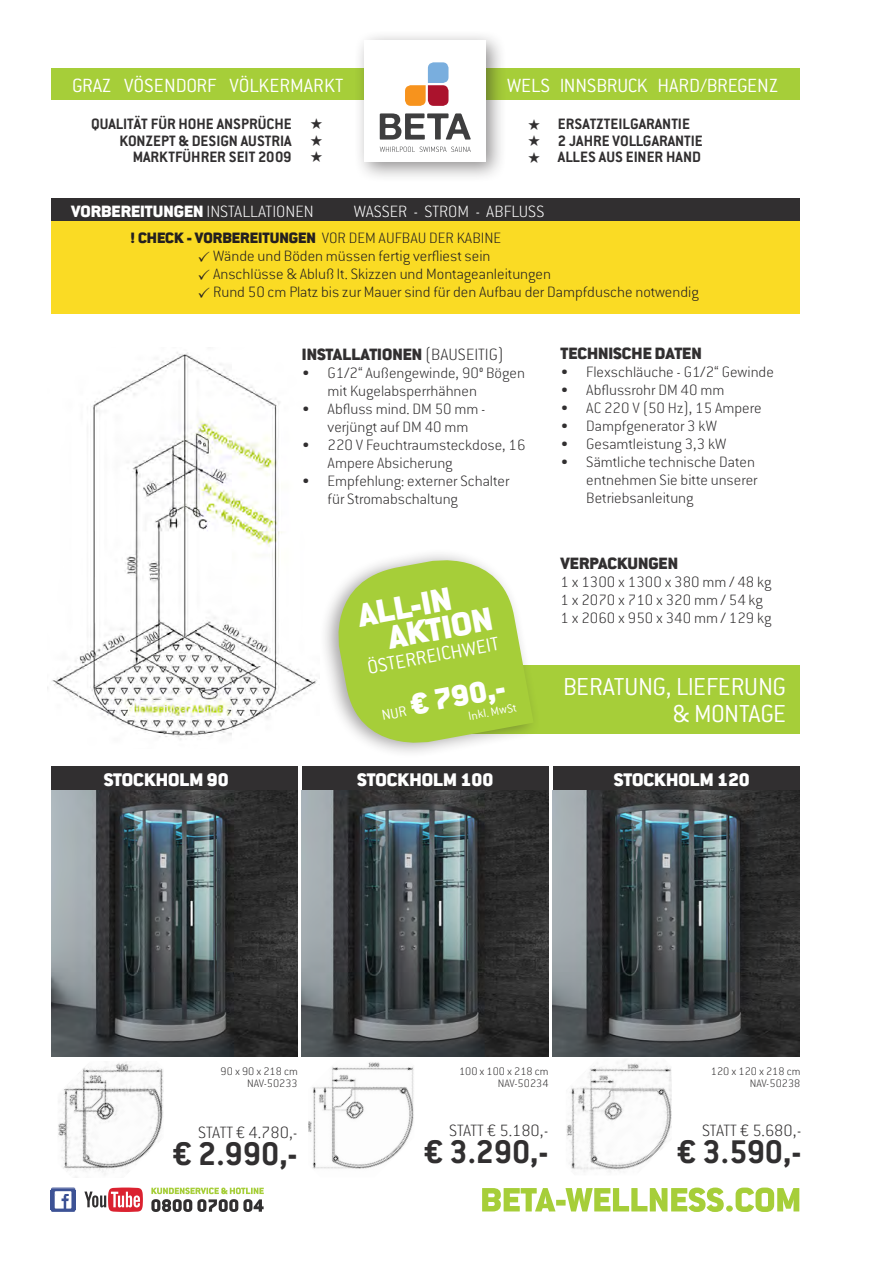
<style>
.page{position:relative;width:893px;height:1263px;background:#fff}
.page>*{position:absolute;margin:0;border:0;box-sizing:border-box;transform-origin:0 0}
.t1{font:700 36px "Conduit ITC";color:#312f30}
.t2{font:900 36px "Conduit ITC";color:#fff}
.t3{font:900 32.4px "Conduit ITC";color:#fff}
.t4{font:300 27px/27px "Conduit ITC";letter-spacing:-.015em;color:#fff;text-align:right}
.t5{font:300 21px "Conduit ITC";color:#fff}
.t6{font:900 19.95px "Conduit ITC";color:#fff}
.t7{font:900 18px "Conduit ITC";color:#312f30}
.t8{font:200 18px "Conduit ITC";letter-spacing:-.005em;color:#312f30}
.t9{font:900 18px "Conduit ITC";color:#fff}
.t10{font:200 18px "Conduit ITC";color:#fff}
.t11{font:200 16.5px/18px "Conduit ITC";color:#312f30}
.t12{font:200 16.5px/18px "Conduit ITC";color:#231f20}
.t13{font:700 16.5px/16.5px "Conduit ITC";color:#312f30;text-align:right}
.t14{font:300 13.05px "Conduit ITC";color:#fff}
.t15{font:200 12px/12px "Conduit ITC";color:#312f30;text-align:right}
.s1{font-weight:200}
.s2{font-weight:900}
.s3{font-weight:300;font-size:15.9px}
</style>
<div class="page">
<svg style="left:482px;top:1187px;width:317px;height:25px"></svg>
<svg style="left:51px;top:1187px;width:24px;height:1px"></svg>
<img style="left:51px;top:1188px;width:24px;height:23px">
<svg style="left:51px;top:1211px;width:24px;height:1px"></svg>
<svg style="left:84px;top:1187px;width:59px;height:25px"></svg>
<svg style="left:151px;top:1187px;width:113px;height:25px"></svg>
<div style="left:51px;top:68px;width:748px;height:32px;background:#a6ce39"></div>
<div style="left:353px;top:29px;width:154px;height:154px;background:#231f20;opacity:.5"></div>
<div style="left:365px;top:40px;width:121px;height:122px;background:#fff"></div>
<svg style="left:405px;top:62px;width:43px;height:44px"></svg>
<svg style="left:380px;top:113px;width:91px;height:27px"></svg>
<svg style="left:380px;top:147px;width:91px;height:5px"></svg>
<div style="left:51px;top:766px;width:247px;height:24px;background:#312f30"></div>
<div style="left:51px;top:198px;width:748px;height:24px;background:#312f30"></div>
<div style="left:302px;top:766px;width:247px;height:24px;background:#312f30"></div>
<div style="left:553px;top:766px;width:246px;height:24px;background:#312f30"></div>
<div style="left:51px;top:221px;width:749px;height:93px;background:#fadb24"></div>
<div style="left:405px;top:665px;width:394px;height:69px;background:#a6ce39"></div>
<div style="left:319px;top:548px;width:222px;height:211px;background:#231f20;opacity:.4"></div>
<svg style="left:327px;top:548px;width:207px;height:207px"></svg>
<img style="left:52px;top:352px;width:265px;height:388px">
<img style="left:51px;top:790px;width:247px;height:266px">
<img style="left:302px;top:790px;width:247px;height:266px">
<img style="left:553px;top:790px;width:246px;height:266px">
<img style="left:58px;top:1062px;width:106px;height:116px">
<img style="left:308px;top:1062px;width:106px;height:107px">
<img style="left:566px;top:1059px;width:106px;height:113px">
<p class="t5" style="left:72px;top:73px;width:273px">GRAZ VÖSENDORF VÖLKERMARKT</p>
<p class="t5" style="left:507px;top:73px;width:273px">WELS INNSBRUCK HARD/BREGENZ</p>
<p class="t13" style="left:91px;top:115px;width:202px">QUALITÄT FÜR HOHE ANSPRÜCHE<br>KONZEPT &amp; DESIGN AUSTRIA<br>MARKTFÜHRER SEIT 2009</p>
<p class="t13" style="left:558px;top:116px;width:146px;text-align:left">ERSATZTEILGARANTIE<br>2 JAHRE VOLLGARANTIE<br>ALLES AUS EINER HAND</p>
<p class="t9" style="left:71px;top:200px;width:244px">VORBEREITUNGEN <span class="s1">INSTALLATIONEN</span></p>
<p class="t10" style="left:354px;top:200px;width:192px">WASSER - STROM - ABFLUSS</p>
<p class="t12" style="left:213px;top:229px;width:487px;text-indent:-83px"><span class="s2">! CHECK - VORBEREITUNGEN</span> VOR DEM AUFBAU DER KABINE<br>Wände und Böden müssen fertig verfliest sein<br>Anschlüsse &amp; Abluß lt. Skizzen und Montageanleitungen<br>Rund 50 cm Platz bis zur Mauer sind für den Aufbau der Dampfdusche notwendig</p>
<p class="t6" style="left:104px;top:767px;width:127px">STOCKHOLM 90</p>
<p class="t7" style="left:302px;top:344px;width:203px">INSTALLATIONEN <span class="s1">(BAUSEITIG)</span></p>
<p class="t11" style="left:328px;top:364px;width:199px;text-indent:-26px">• G1/2“ Außengewinde, 90° Bögen mit Kugelabsperrhähnen</p>
<p class="t11" style="left:302px;top:400px;width:185px;text-align:center">• Abfluss mind. DM 50 mm - verjüngt auf DM 40 mm</p>
<p class="t11" style="left:328px;top:436px;width:199px;text-indent:-26px">• 220 V Feuchtraumsteckdose, 16<br>Ampere Absicherung</p>
<p class="t11" style="left:328px;top:472px;width:183px;text-indent:-26px">• Empfehlung: externer Schalter für Stromabschaltung</p>
<h1 class="t2" style="left:354px;top:594px;width:96px;rotate:-10deg">ALL-IN</h1>
<h1 class="t2" style="left:384px;top:616px;width:107px;rotate:-10deg">AKTION</h1>
<p class="t5" style="left:365px;top:654px;width:135px;rotate:-10deg">ÖSTERREICHWEIT</p>
<h2 class="t3" style="left:378px;top:690px;width:127px;rotate:-10deg"><span class="s3">NUR</span> € 790,-</h2>
<p class="t14" style="left:467px;top:708px;width:50px;rotate:-10deg">Inkl. MwSt</p>
<p class="t7" style="left:560px;top:342px;width:143px">TECHNISCHE DATEN</p>
<p class="t11" style="left:560px;top:362px;width:215px">• Flexschläuche - G1/2“ Gewinde</p>
<p class="t11" style="left:560px;top:380px;width:165px">• Abflussrohr DM 40 mm</p>
<p class="t11" style="left:560px;top:398px;width:203px">• AC 220 V (50 Hz), 15 Ampere</p>
<p class="t11" style="left:560px;top:416px;width:158px">• Dampfgenerator 3 kW</p>
<p class="t11" style="left:560px;top:434px;width:167px">• Gesamtleistung 3,3 kW</p>
<p class="t11" style="left:586px;top:452px;width:173px;text-indent:-26px">• Sämtliche technische Daten entnehmen Sie bitte unserer<br>Betriebsanleitung</p>
<p class="t7" style="left:560px;top:552px;width:119px">VERPACKUNGEN</p>
<p class="t11" style="left:560px;top:572px;width:212px">1 x 1300 x 1300 x 380 mm / 48 kg<br>1 x 2070 x 710 x 320 mm / 54 kg</p>
<p class="t11" style="left:560px;top:608px;width:212px">1 x 2060 x 950 x 340 mm / 129 kg</p>
<h3 class="t4" style="left:563px;top:672px;width:225px">BERATUNG, LIEFERUNG &amp; MONTAGE</h3>
<p class="t6" style="left:357px;top:767px;width:138px">STOCKHOLM 100</p>
<p class="t6" style="left:614px;top:767px;width:138px">STOCKHOLM 120</p>
<p class="t15" style="left:221px;top:1065px;width:79px">90 x 90 x 218 cm<br>NAV-50233</p>
<p class="t8" style="left:198px;top:1121px;width:101px">STATT € 4.780,-</p>
<h1 class="t1" style="left:173px;top:1131px;width:126px">€ 2.990,-</h1>
<p class="t15" style="left:459px;top:1065px;width:91px">100 x 100 x 218 cm<br>NAV-50234</p>
<p class="t8" style="left:449px;top:1120px;width:101px">STATT € 5.180,-</p>
<h1 class="t1" style="left:425px;top:1130px;width:125px">€ 3.290,-</h1>
<p class="t15" style="left:711px;top:1065px;width:91px">120 x 120 x 218 cm<br>NAV-50238</p>
<p class="t8" style="left:702px;top:1120px;width:101px">STATT € 5.680,-</p>
<h1 class="t1" style="left:678px;top:1130px;width:125px">€ 3.590,-</h1>
</div>
